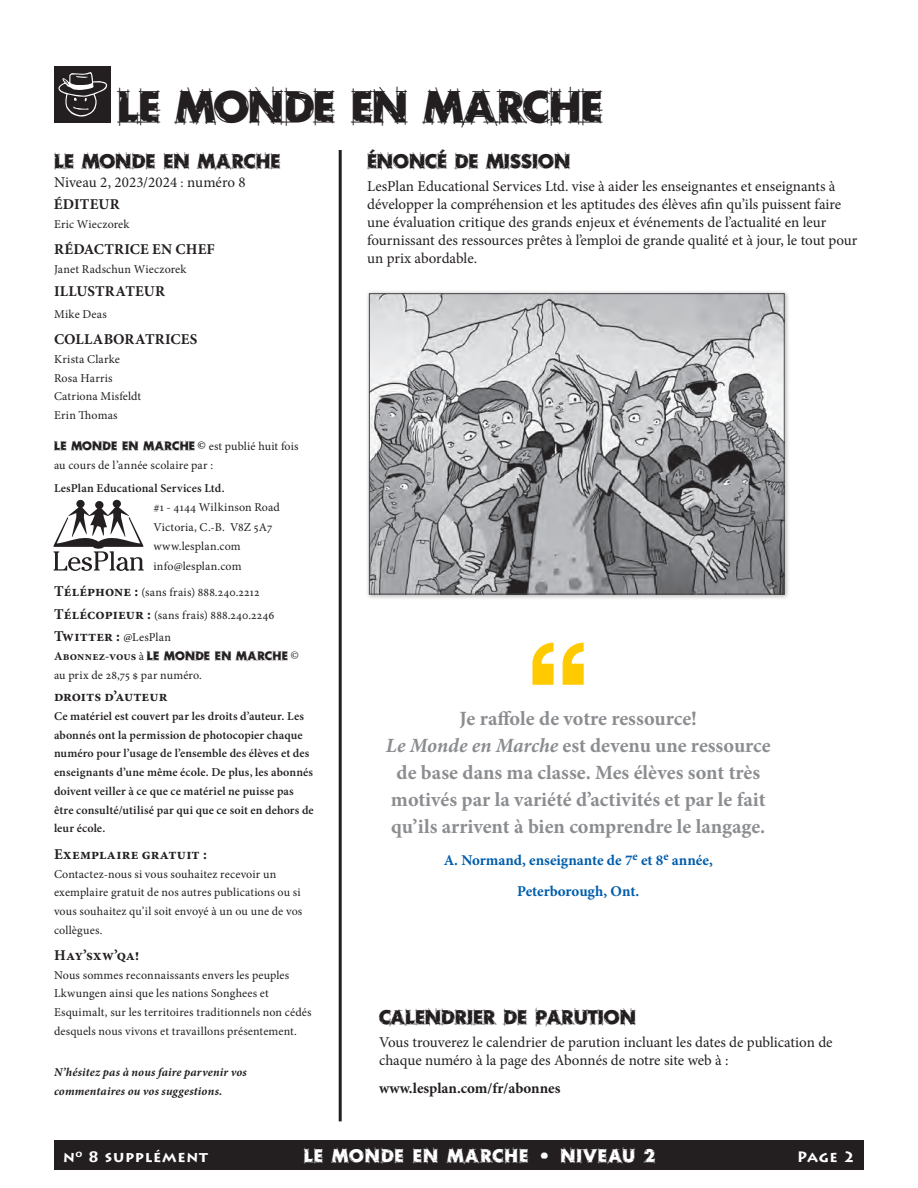
<style>
.page{position:relative;width:918px;height:1188px;background:#fff}
.page>*{position:absolute;margin:0;border:0;box-sizing:border-box;transform-origin:0 0}
.Headline{font:43.5px "Rough Draft";letter-spacing:-.015em;color:#231f20}
.quote{font:700 20.25px/27px "Minion Pro";color:#8b8d90;text-align:center}
.subhead{font:19.5px "Rough Draft";color:#231f20}
.t1{font:18px "Rough Draft";letter-spacing:.065em;color:#fff}
.Text_basic{font:15px/18px "Minion Pro";color:#231f20}
.subhead-sidebar{font:700 15px "Minion Pro";letter-spacing:.01em;color:#231f20}
.Quote_person{font:700 15px "Minion Pro";color:#015dab}
.Text_basic-2{font:700 15px "Minion Pro";color:#231f20}
.Definitions{font:15px "Minion Pro";letter-spacing:-.005em;color:#231f20}
.t2{font:700 15px "Lithos Pro";letter-spacing:.045em;color:#fff}
.body-side_bar{font:700 15px "Minion Pro";letter-spacing:.01em;color:#231f20}
.body-side_bar-2{font:12px/18.8px "Minion Pro";letter-spacing:.01em;color:#231f20}
.body-side_bar-3{font:600 12px/18.8px "Minion Pro";letter-spacing:.01em;color:#231f20}
.subhead-sidebar-2{font:12px/18.8px "Minion Pro";letter-spacing:.02em;color:#231f20}
.body-side_bar-4{font:italic 700 12px/18.8px "Minion Pro";letter-spacing:.015em;color:#231f20}
.s1{font-size:13.5px}
.s2{font-family:"Rough Draft"}
.s3{font-weight:700}
.s4{font-weight:600}
.s5{font-weight:700;font-size:15px}
.s6{font-weight:400;font-size:12px}
.s7{font-style:italic}
</style>
<div class="page">
<div style="left:54px;top:1140px;width:810px;height:30px;background:#231f20"></div>
<div style="left:54px;top:66px;width:57px;height:57px;background:#231f20"></div>
<svg style="left:58px;top:72px;width:49px;height:45px"></svg>
<hr style="left:339px;top:150px;width:3px;height:971px;background:#231f20">
<svg style="left:532px;top:643px;width:52px;height:42px"></svg>
<div style="left:365px;top:289px;width:425px;height:311px;background:#231f20;opacity:.33"></div>
<img style="left:371px;top:295px;width:412px;height:297px">
<div style="left:369px;top:293px;width:416px;height:301px;border:1px solid #464748"></div>
<svg style="left:54px;top:500px;width:90px;height:71px"></svg>
<p class="Headline" style="left:117px;top:78px;width:487px">LE MONDE EN MARCHE</p>
<p class="subhead" style="left:367px;top:148px;width:205px">ÉNONCÉ DE MISSION</p>
<p class="Text_basic" style="left:367px;top:178px;width:492px">LesPlan Educational Services Ltd. vise à aider les enseignantes et enseignants à développer la compréhension et les aptitudes des élèves afin qu’ils puissent faire une évaluation critique des grands enjeux et événements de l’actualité en leur fournissant des ressources prêtes à l’emploi de grande qualité et à jour, le tout pour un prix abordable.</p>
<p class="subhead" style="left:54px;top:148px;width:228px">LE MONDE EN MARCHE</p>
<p class="Definitions" style="left:54px;top:172px;width:193px">Niveau 2, 2023/2024 <span class="s1">:</span> numéro 8</p>
<p class="subhead-sidebar" style="left:54px;top:194px;width:67px">ÉDITEUR</p>
<p class="body-side_bar-2" style="left:54px;top:215px;width:77px">Eric Wieczorek</p>
<p class="subhead-sidebar" style="left:54px;top:239px;width:162px">RÉDACTRICE EN CHEF</p>
<p class="body-side_bar-2" style="left:54px;top:260px;width:134px">Janet Radschun Wieczorek</p>
<p class="body-side_bar" style="left:54px;top:280px;width:113px">ILLUSTRATEUR</p>
<p class="body-side_bar-2" style="left:54px;top:305px;width:54px">Mike Deas</p>
<p class="subhead-sidebar" style="left:54px;top:329px;width:145px">COLLABORATRICES</p>
<p class="body-side_bar-2" style="left:54px;top:350px;width:89px">Krista Clarke<br>Rosa Harris<br>Catriona Misfeldt<br>Erin Thomas</p>
<p class="body-side_bar-2" style="left:54px;top:437px;width:246px"><span class="s2">LE MONDE EN MARCHE</span> <span class="s3">©</span> est publié huit fois au cours de l’année scolaire par :</p>
<p class="body-side_bar-2" style="left:153px;top:478px;width:128px;line-height:19.5px;text-indent:-99px"><span class="s4">LesPlan Educational Services Ltd.<br></span>#1 - 4144 Wilkinson Road<br>Victoria, C.-B. V8Z 5A7 www.lesplan.com info@lesplan.com</p>
<p class="subhead-sidebar-2" style="left:54px;top:583px;width:207px"><span class="s5">Téléphone :</span> (sans frais) 888.240.2212</p>
<p class="subhead-sidebar-2" style="left:54px;top:606px;width:222px"><span class="s5">Télécopieur :</span> (sans frais) 888.240.2246</p>
<p class="subhead-sidebar" style="left:54px;top:626px;width:119px">Twitter : <span class="s6">@LesPlan</span></p>
<p class="subhead-sidebar-2" style="left:54px;top:647px;width:246px"><span class="s3">Abonnez-vous</span> à <span class="s2">LE MONDE EN MARCHE</span> © au prix de 28,75 $ par numéro.</p>
<p class="subhead-sidebar" style="left:54px;top:686px;width:115px">droits d’auteur</p>
<p class="body-side_bar-3" style="left:54px;top:707px;width:261px">Ce matériel est couvert par les droits d’auteur. Les abonnés ont la permission de photocopier chaque numéro pour l’usage de l’ensemble des élèves et des enseignants d’une même école. De plus, les abonnés doivent veiller à ce que ce matériel ne puisse pas être consulté/utilisé par qui que ce soit en dehors de leur école.</p>
<p class="subhead-sidebar" style="left:54px;top:843px;width:154px">Exemplaire gratuit :</p>
<p class="body-side_bar-2" style="left:54px;top:864px;width:250px">Contactez-nous si vous souhaitez recevoir un exemplaire gratuit de nos autres publications ou si vous souhaitez qu’il soit envoyé à un ou une de vos collègues.</p>
<p class="subhead-sidebar" style="left:54px;top:945px;width:87px">Hay’sxw’qa!</p>
<p class="body-side_bar-2" style="left:54px;top:966px;width:259px">Nous sommes reconnaissants envers les peuples Lkwungen ainsi que les nations Songhees et Esquimalt, sur les territoires traditionnels non cédés desquels nous vivons et travaillons présentement.</p>
<p class="body-side_bar-4" style="left:54px;top:1063px;width:194px">N’hésitez pas à nous faire parvenir vos commentaires ou vos suggestions.</p>
<p class="quote" style="left:386px;top:705px;width:386px">Je raffole de votre ressource!<br><span class="s7">Le Monde en Marche</span> est devenu une ressource de base dans ma classe. Mes élèves sont très motivés par la variété d’activités et par le fait qu’ils arrivent à bien comprendre le langage.</p>
<p class="Quote_person" style="left:444px;top:850px;width:271px">A. Normand, enseignante de 7<sup>e</sup> et 8<sup>e</sup> année,</p>
<p class="Quote_person" style="left:517px;top:881px;width:124px">Peterborough, Ont.</p>
<p class="subhead" style="left:379px;top:1004px;width:258px">CALENDRIER DE PARUTION</p>
<p class="Text_basic" style="left:379px;top:1033px;width:455px">Vous trouverez le calendrier de parution incluant les dates de publication de chaque numéro à la page des Abonnés de notre site web à :</p>
<p class="Text_basic-2" style="left:379px;top:1078px;width:183px">www.lesplan.com/fr/abonnes</p>
<p class="t2" style="left:63px;top:1148px;width:147px">n<sup>o</sup> 8 supplément</p>
<h3 class="t1" style="left:304px;top:1144px;width:354px">LE MONDE EN MARCHE • NIVEAU 2</h3>
<p class="t2" style="left:797px;top:1148px;width:59px">Page 2</p>
</div>
